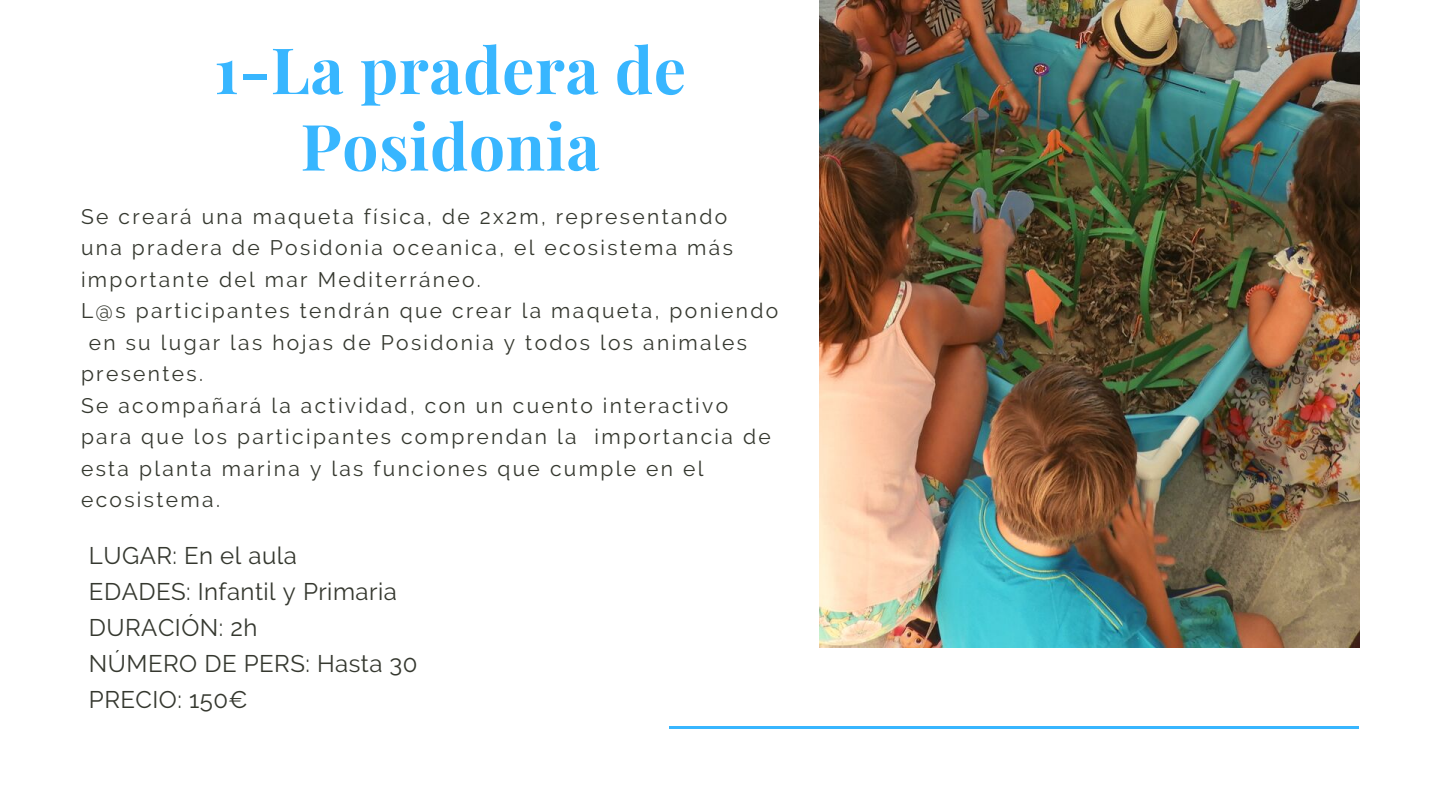
<style>
.page{position:relative;width:1440px;height:810px;background:#fff}
.page>*{position:absolute;margin:0;border:0;box-sizing:border-box;transform-origin:0 0}
.t1{font:700 64px/76.5px "Playfair Display";letter-spacing:.01em;color:#38b6ff;text-align:center}
.t2{font:24px/36px "Raleway";letter-spacing:.02em;color:#35382f}
.t3{font:21px "Raleway";letter-spacing:.11em;color:#35382f}
</style>
<div class="page">
<img style="left:819px;top:0;width:540px;height:648px">
<hr style="left:670px;top:726px;width:689px;height:3px;background:#38b6ff">
<h1 class="t1" style="left:214px;top:29px;width:473px">1-La pradera de<br>Posidonia</h1>
<p class="t3" style="left:81px;top:204px;width:648px">Se creará una maqueta física, de 2x2m, representando</p>
<p class="t3" style="left:81px;top:235px;width:653px">una pradera de Posidonia oceanica, el ecosistema más</p>
<p class="t3" style="left:81px;top:267px;width:401px">importante del mar Mediterráneo.</p>
<p class="t3" style="left:81px;top:298px;width:699px">L@s participantes tendrán que crear la maqueta, poniendo</p>
<p class="t3" style="left:89px;top:330px;width:660px">en su lugar las hojas de Posidonia y todos los animales</p>
<p class="t3" style="left:81px;top:361px;width:124px">presentes.</p>
<p class="t3" style="left:81px;top:393px;width:649px">Se acompañará la actividad, con un cuento interactivo</p>
<p class="t3" style="left:81px;top:424px;width:691px">para que los participantes comprendan la importancia de</p>
<p class="t3" style="left:81px;top:456px;width:624px">esta planta marina y las funciones que cumple en el</p>
<p class="t3" style="left:81px;top:487px;width:140px">ecosistema.</p>
<p class="t2" style="left:89px;top:538px;width:330px">LUGAR: En el aula<br>EDADES: Infantil y Primaria<br>DURACIÓN: 2h<br>NÚMERO DE PERS: Hasta 30<br>PRECIO: 150€</p>
</div>
